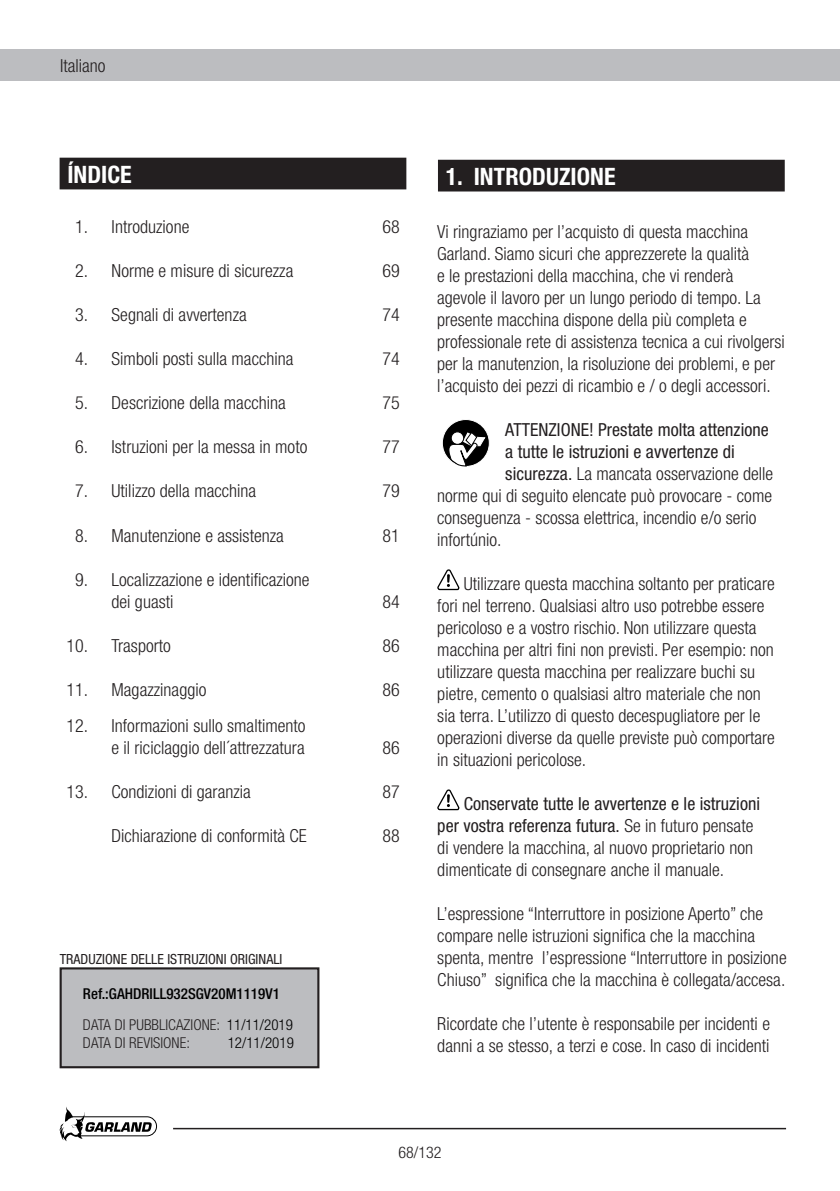
<style>
.page{position:relative;width:840px;height:1191px;background:#fff}
.page>*{position:absolute;margin:0;border:0;box-sizing:border-box;transform-origin:0 0}
.t1{font:700 condensed 24px "Helvetica Neue";color:#fff}
.t2{font:300 condensed 18px/22px "Helvetica Neue";color:#231f20}
.t3{font:condensed 18px "Helvetica Neue";color:#231f20}
.t4{font:300 condensed 16px "Helvetica Neue";color:#231f20}
.t5{font:500 condensed 15px/30.8px "Helvetica Neue";color:#000}
.t6{font:300 condensed 15px "Helvetica Neue";color:#231f20}
.t7{font:300 condensed 15px "Helvetica Neue";color:#000}
.t8{font:condensed 14px "Helvetica Neue";color:#231f20}
.s1{font-weight:300;color:#231f20}
.s2{font-weight:300}
.s3{font-weight:400}
</style>
<div class="page">
<div style="left:0;top:50px;width:839px;height:31px;background:#bcbdc0"></div>
<svg style="left:59px;top:1107px;width:98px;height:34px"></svg>
<hr style="left:173px;top:1127px;width:612px;height:2px;background:#231f20">
<div style="left:61px;top:159px;width:344px;height:29px;background:#231f20"></div>
<div style="left:60px;top:158px;width:346px;height:31px;border:2px solid #231f20"></div>
<svg style="left:437px;top:570px;width:23px;height:21px"></svg>
<svg style="left:437px;top:790px;width:23px;height:21px"></svg>
<div style="left:442px;top:419px;width:47px;height:47px;background:#000;border-radius:50%"></div>
<div style="left:442px;top:419px;width:47px;height:48px;border:1px solid #fff;border-radius:50%"></div>
<svg style="left:447px;top:432px;width:38px;height:35px"></svg>
<div style="left:451px;top:432px;width:12px;height:12px;background:#fff;border-radius:50%"></div>
<div style="left:450px;top:431px;width:13px;height:13px;border:1px solid #000;border-radius:50%"></div>
<div style="left:438px;top:161px;width:345px;height:29px;background:#231f20"></div>
<div style="left:437px;top:160px;width:347px;height:31px;border:2px solid #231f20"></div>
<div style="left:61px;top:968px;width:257px;height:99px;background:#bcbdc0"></div>
<div style="left:60px;top:967px;width:259px;height:101px;border:2px solid #231f20"></div>
<p class="t2" style="left:60px;top:55px;width:47px">Italiano</p>
<h1 class="t1" style="left:67px;top:160px;width:66px">ÍNDICE</h1>
<p class="t2" style="left:75px;top:216px;width:116px">1. Introduzione</p>
<p class="t2" style="left:382px;top:216px;width:19px">68</p>
<p class="t2" style="left:75px;top:260px;width:219px">2. Norme e misure di sicurezza</p>
<p class="t2" style="left:382px;top:260px;width:19px">69</p>
<p class="t2" style="left:75px;top:304px;width:173px">3. Segnali di avvertenza</p>
<p class="t2" style="left:382px;top:304px;width:19px">74</p>
<p class="t2" style="left:75px;top:348px;width:220px">4. Simboli posti sulla macchina</p>
<p class="t2" style="left:382px;top:348px;width:19px">74</p>
<p class="t2" style="left:75px;top:392px;width:212px">5. Descrizione della macchina</p>
<p class="t2" style="left:382px;top:392px;width:19px">75</p>
<p class="t2" style="left:75px;top:436px;width:233px">6. Istruzioni per la messa in moto</p>
<p class="t2" style="left:382px;top:436px;width:19px">77</p>
<p class="t2" style="left:75px;top:480px;width:182px">7. Utilizzo della macchina</p>
<p class="t2" style="left:382px;top:480px;width:19px">79</p>
<p class="t2" style="left:75px;top:524px;width:210px">8. Manutenzione e assistenza</p>
<p class="t2" style="left:382px;top:524px;width:19px">81</p>
<p class="t2" style="left:111px;top:568px;width:199px;text-indent:-36px">9. Localizzazione e identificazione dei guasti</p>
<p class="t2" style="left:382px;top:590px;width:19px">84</p>
<p class="t2" style="left:66px;top:634px;width:106px">10. Trasporto</p>
<p class="t2" style="left:382px;top:634px;width:19px">86</p>
<p class="t2" style="left:66px;top:678px;width:142px">11. Magazzinaggio</p>
<p class="t2" style="left:382px;top:678px;width:19px">86</p>
<p class="t2" style="left:66px;top:714px;width:241px;text-align:right">12. Informazioni sullo smaltimento e il riciclaggio dell´attrezzatura</p>
<p class="t2" style="left:382px;top:736px;width:19px">86</p>
<p class="t2" style="left:66px;top:780px;width:186px">13. Condizioni di garanzia</p>
<p class="t2" style="left:382px;top:780px;width:19px">87</p>
<p class="t2" style="left:111px;top:824px;width:197px">Dichiarazione di conformità CE</p>
<p class="t2" style="left:382px;top:824px;width:19px">88</p>
<p class="t8" style="left:60px;top:951px;width:224px">TRADUZIONE DELLE ISTRUZIONI ORIGINALI</p>
<p class="t5" style="left:83px;top:978px;width:211px">Ref.:GAHDRILL932SGV20M1119V1<br><span class="s1">DATA DI PUBBLICAZIONE:</span> <span class="s2">11/11/2019</span></p>
<p class="t6" style="left:83px;top:1034px;width:108px">DATA DI REVISIONE:</p>
<p class="t7" style="left:227px;top:1034px;width:68px">12/11/2019</p>
<h1 class="t1" style="left:445px;top:162px;width:171px">1. INTRODUZIONE</h1>
<p class="t2" style="left:437px;top:220px;width:349px">Vi ringraziamo per l’acquisto di questa macchina Garland. Siamo sicuri che apprezzerete la qualità<br>e le prestazioni della macchina, che vi renderà agevole il lavoro per un lungo periodo di tempo. La presente macchina dispone della più completa e professionale rete di assistenza tecnica a cui rivolgersi per la manutenzion, la risoluzione dei problemi, e per l’acquisto dei pezzi di ricambio e / o degli accessori.</p>
<p class="t3" style="left:505px;top:419px;width:265px">ATTENZIONE! Prestate molta attenzione</p>
<p class="t3" style="left:505px;top:441px;width:231px">a tutte le istruzioni e avvertenze di</p>
<p class="t2" style="left:505px;top:462px;width:269px"><span class="s3">sicurezza.</span> La mancata osservazione delle</p>
<p class="t2" style="left:437px;top:484px;width:336px">norme qui di seguito elencate può provocare - come</p>
<p class="t2" style="left:437px;top:506px;width:321px">conseguenza - scossa elettrica, incendio e/o serio</p>
<p class="t2" style="left:437px;top:528px;width:66px">infortúnio.</p>
<p class="t2" style="left:437px;top:572px;width:339px;text-indent:26px">Utilizzare questa macchina soltanto per praticare fori nel terreno. Qualsiasi altro uso potrebbe essere pericoloso e a vostro rischio. Non utilizzare questa macchina per altri fini non previsti. Per esempio: non utilizzare questa macchina per realizzare buchi su pietre, cemento o qualsiasi altro materiale che non sia terra. L’utilizzo di questo decespugliatore per le operazioni diverse da quelle previste può comportare in situazioni pericolose.</p>
<p class="t2" style="left:437px;top:792px;width:324px;text-indent:26px"><span class="s3">Conservate tutte le avvertenze e le istruzioni per vostra referenza futura.</span> Se in futuro pensate di vendere la macchina, al nuovo proprietario non dimenticate di consegnare anche il manuale.</p>
<p class="t2" style="left:437px;top:902px;width:350px">L’espressione “Interruttore in posizione Aperto” che compare nelle istruzioni significa che la macchina spenta, mentre l’espressione “Interruttore in posizione Chiuso” significa che la macchina è collegata/accesa.</p>
<p class="t2" style="left:437px;top:1012px;width:334px">Ricordate che l’utente è responsabile per incidenti e danni a se stesso, a terzi e cose. In caso di incidenti</p>
<p class="t4" style="left:398px;top:1143px;width:45px">68/132</p>
</div>
